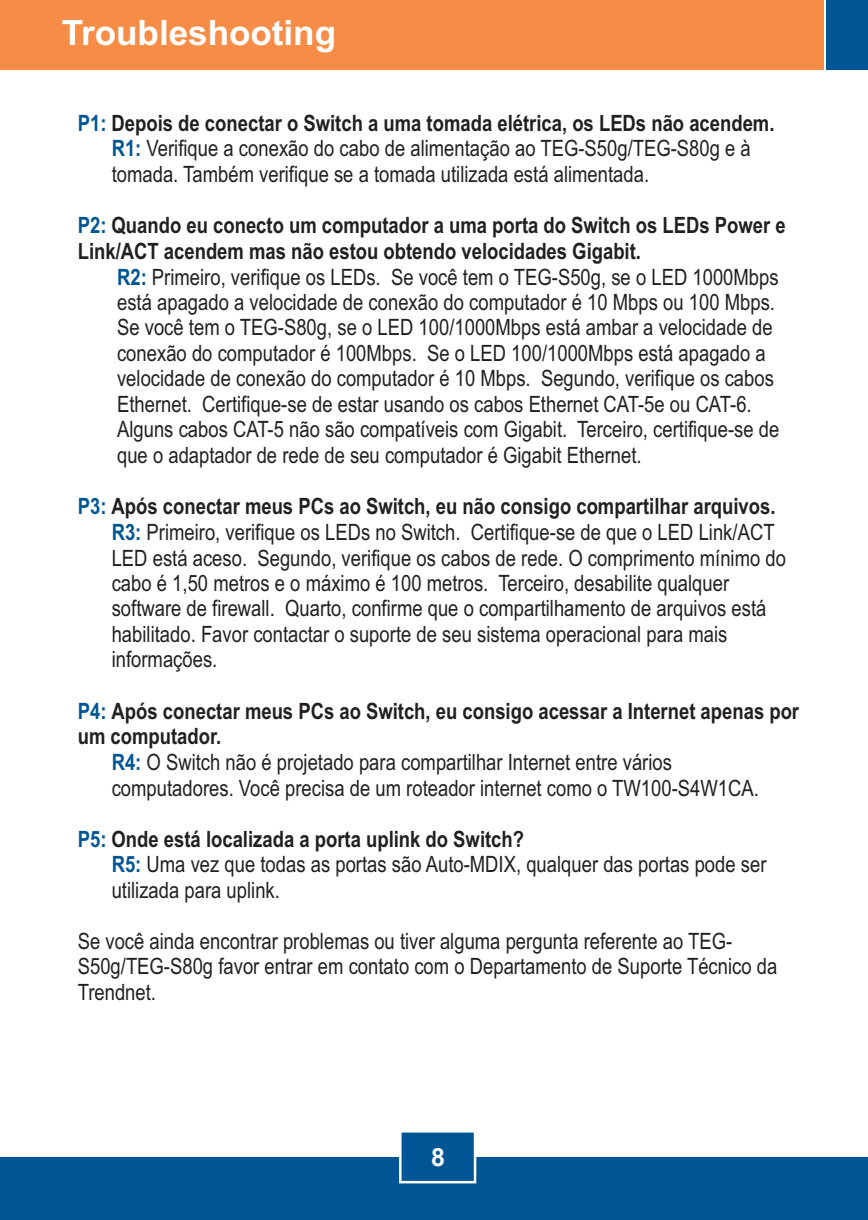
<style>
.page{position:relative;width:868px;height:1220px;background:#fff}
.page>*{position:absolute;margin:0;border:0;box-sizing:border-box;transform-origin:0 0}
.t1{font:700 35px "Arial";color:#fff}
.t2{font:700 25px "Arial";color:#fff}
.t3{font:22.5px/25.5px "Arial Narrow";color:#231f20}
.t4{font:700 22.5px/25.8px "Arial Narrow";color:#231f20;text-align:center}
.s1{color:#005595}
.s2{font-weight:400}
.s3{font-weight:700;color:#005595}
.s4{font-weight:700}
</style>
<div class="page">
<div style="left:0;top:1157px;width:867px;height:63px;background:#005595"></div>
<div style="left:0;top:0;width:823px;height:70px;background:#f68c45"></div>
<div style="left:826px;top:0;width:41px;height:70px;background:#005595"></div>
<svg style="left:399px;top:1132px;width:78px;height:52px"></svg>
<h1 class="t1" style="left:62px;top:20px;width:276px">Troubleshooting</h1>
<p class="t4" style="left:78px;top:112px;width:698px"><span class="s1">P1:</span> Depois de conectar o Switch a uma tomada elétrica, os LEDs não acendem.<br><span class="s1">R1:</span> <span class="s2">Verifique a conexão do cabo de alimentação ao TEG-S50g/TEG-S80g e à</span></p>
<p class="t3" style="left:112px;top:163px;width:539px">tomada. Também verifique se a tomada utilizada está alimentada.</p>
<p class="t4" style="left:78px;top:214px;width:709px"><span class="s1">P2:</span> Quando eu conecto um computador a uma porta do Switch os LEDs Power e</p>
<p class="t3" style="left:117px;top:266px;width:663px"><span class="s3">R2:</span> Primeiro, verifique os LEDs. Se você tem o TEG-S50g, se o LED 1000Mbps</p>
<p class="t4" style="left:78px;top:240px;width:564px">Link/ACT acendem mas não estou obtendo velocidades Gigabit.</p>
<p class="t3" style="left:117px;top:291px;width:663px">está apagado a velocidade de conexão do computador é 10 Mbps ou 100 Mbps.<br>Se você tem o TEG-S80g, se o LED 100/1000Mbps está ambar a velocidade de conexão do computador é 100Mbps. Se o LED 100/1000Mbps está apagado a velocidade de conexão do computador é 10 Mbps. Segundo, verifique os cabos Ethernet. Certifique-se de estar usando os cabos Ethernet CAT-5e ou CAT-6.<br>Alguns cabos CAT-5 não são compatíveis com Gigabit. Terceiro, certifique-se de que o adaptador de rede de seu computador é Gigabit Ethernet.</p>
<p class="t3" style="left:78px;top:496px;width:699px;text-align:right"><span class="s3">P3:</span> <span class="s4">Após conectar meus PCs ao Switch, eu não consigo compartilhar arquivos.<br></span><span class="s3">R3:</span> Primeiro, verifique os LEDs no Switch. Certifique-se de que o LED Link/ACT</p>
<p class="t3" style="left:112px;top:547px;width:675px">LED está aceso. Segundo, verifique os cabos de rede. O comprimento mínimo do cabo é 1,50 metros e o máximo é 100 metros. Terceiro, desabilite qualquer software de firewall. Quarto, confirme que o compartilhamento de arquivos está habilitado. Favor contactar o suporte de seu sistema operacional para mais informações.</p>
<p class="t4" style="left:78px;top:700px;width:722px"><span class="s1">P4:</span> Após conectar meus PCs ao Switch, eu consigo acessar a Internet apenas por</p>
<p class="t3" style="left:112px;top:751px;width:561px"><span class="s3">R4:</span> O Switch não é projetado para compartilhar Internet entre vários</p>
<p class="t4" style="left:78px;top:726px;width:145px">um computador.</p>
<p class="t3" style="left:112px;top:777px;width:648px">computadores. Você precisa de um roteador internet como o TW100-S4W1CA.</p>
<p class="t3" style="left:112px;top:828px;width:656px;text-indent:-34px"><span class="s3">P5:</span> <span class="s4">Onde está localizada a porta uplink do Switch?<br></span><span class="s3">R5:</span> Uma vez que todas as portas são Auto-MDIX, qualquer das portas pode ser</p>
<p class="t3" style="left:112px;top:879px;width:170px">utilizada para uplink.</p>
<p class="t3" style="left:78px;top:930px;width:701px">Se você ainda encontrar problemas ou tiver alguma pergunta referente ao TEG-<br>S50g/TEG-S80g favor entrar em contato com o Departamento de Suporte Técnico da<br>Trendnet.</p>
<p class="t2" style="left:431px;top:1147px;width:15px">8</p>
</div>
